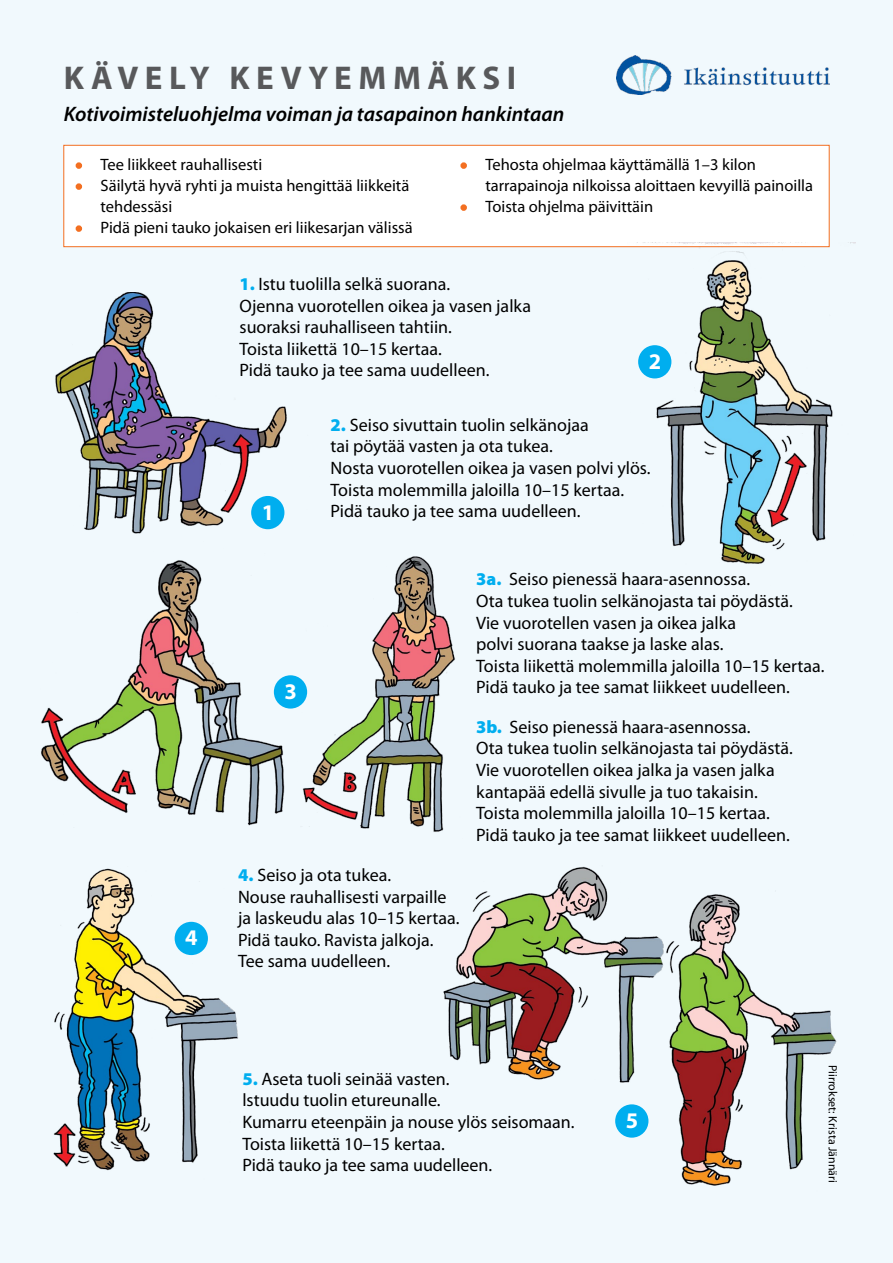
<style>
.page{position:relative;width:893px;height:1263px;background:#f1f9fd}
.page>*{position:absolute;margin:0;border:0;box-sizing:border-box;transform-origin:0 0}
.t1{font:700 33px "Myriad Pro";letter-spacing:.2em;color:#58595b}
.t2{font:700 22.35px "Myriad Pro";color:#fff}
.t3{font:italic 600 21px "Myriad Pro";color:#000}
.t4{font:18px/21.6px "Myriad Pro";color:#000}
.t5{font:16.5px/21px "Myriad Pro";color:#000}
.t6{font:12px "Myriad Pro";color:#000}
.s1{font-weight:900;color:#00aeef}
</style>
<div class="page">
<div style="left:63px;top:145px;width:767px;height:102px;background:#fff;border:1px solid #f36f21"></div>
<img style="left:617px;top:55px;width:212px;height:40px">
<div style="left:274px;top:675px;width:33px;height:33px;background:#00aeef;border-radius:50%"></div>
<div style="left:615px;top:1104px;width:33px;height:34px;background:#00aeef;border-radius:50%"></div>
<div style="left:76px;top:162px;width:6px;height:7px;border:3px solid #f36f21;border-radius:50%"></div>
<div style="left:76px;top:183px;width:6px;height:7px;border:3px solid #f36f21;border-radius:50%"></div>
<div style="left:76px;top:225px;width:6px;height:7px;border:3px solid #f36f21;border-radius:50%"></div>
<div style="left:460px;top:162px;width:7px;height:7px;border:3px solid #f36f21;border-radius:50%"></div>
<div style="left:460px;top:204px;width:7px;height:7px;border:3px solid #f36f21;border-radius:50%"></div>
<img style="left:52px;top:292px;width:267px;height:285px">
<div style="left:251px;top:496px;width:33px;height:33px;background:#00aeef;border-radius:50%"></div>
<img style="left:627px;top:242px;width:228px;height:343px">
<img style="left:298px;top:546px;width:174px;height:292px">
<img style="left:38px;top:546px;width:253px;height:281px">
<img style="left:48px;top:864px;width:204px;height:317px">
<img style="left:441px;top:857px;width:224px;height:233px">
<img style="left:661px;top:885px;width:185px;height:306px">
<h1 class="t1" style="left:64px;top:56px;width:454px">KÄVELY KEVYEMMÄKSI</h1>
<h1 class="t3" style="left:64px;top:101px;width:502px">Kotivoimisteluohjelma voiman ja tasapainon hankintaan</h1>
<p class="t5" style="left:101px;top:154px;width:163px">Tee liikkeet rauhallisesti</p>
<p class="t5" style="left:101px;top:175px;width:310px">Säilytä hyvä ryhti ja muista hengittää liikkeitä tehdessäsi</p>
<p class="t5" style="left:101px;top:217px;width:314px">Pidä pieni tauko jokaisen eri liikesarjan välissä</p>
<p class="t5" style="left:485px;top:154px;width:329px">Tehosta ohjelmaa käyttämällä 1–3 kilon tarrapainoja nilkoissa aloittaen kevyillä painoilla</p>
<p class="t5" style="left:485px;top:196px;width:169px">Toista ohjelma päivittäin</p>
<p class="t4" style="left:240px;top:273px;width:293px"><span class="s1">1.</span> Istu tuolilla selkä suorana.<br>Ojenna vuorotellen oikea ja vasen jalka suoraksi rauhalliseen tahtiin.<br>Toista liikettä 10–15 kertaa.<br>Pidä tauko ja tee sama uudelleen.</p>
<p class="t4" style="left:331px;top:414px;width:321px"><span class="s1">2.</span> Seiso sivuttain tuolin selkänojaa<br>tai pöytää vasten ja ota tukea.<br>Nosta vuorotellen oikea ja vasen polvi ylös.<br>Toista molemmilla jaloilla 10–15 kertaa.</p>
<p class="t2" style="left:262px;top:497px;width:14px">1</p>
<p class="t4" style="left:331px;top:500px;width:251px">Pidä tauko ja tee sama uudelleen.</p>
<p class="t2" style="left:649px;top:347px;width:14px">2</p>
<p class="t2" style="left:185px;top:923px;width:14px">4</p>
<p class="t2" style="left:284px;top:677px;width:14px">3</p>
<p class="t4" style="left:238px;top:864px;width:223px"><span class="s1">4.</span> Seiso ja ota tukea.<br>Nouse rauhallisesti varpaille ja laskeudu alas 10–15 kertaa.<br>Pidä tauko. Ravista jalkoja.<br>Tee sama uudelleen.</p>
<p class="t4" style="left:476px;top:568px;width:350px"><span class="s1">3a.</span> Seiso pienessä haara-asennossa.<br>Ota tukea tuolin selkänojasta tai pöydästä.<br>Vie vuorotellen vasen ja oikea jalka<br>polvi suorana taakse ja laske alas.<br>Toista liikettä molemmilla jaloilla 10–15 kertaa.<br>Pidä tauko ja tee samat liikkeet uudelleen.</p>
<p class="t4" style="left:476px;top:716px;width:318px"><span class="s1">3b.</span> Seiso pienessä haara-asennossa.<br>Ota tukea tuolin selkänojasta tai pöydästä.<br>Vie vuorotellen oikea jalka ja vasen jalka kantapää edellä sivulle ja tuo takaisin.<br>Toista molemmilla jaloilla 10–15 kertaa.<br>Pidä tauko ja tee samat liikkeet uudelleen.</p>
<p class="t4" style="left:242px;top:1067px;width:334px"><span class="s1">5.</span> Aseta tuoli seinää vasten.<br>lstuudu tuolin etureunalle.<br>Kumarru eteenpäin ja nouse ylös seisomaan.<br>Toista liikettä 10–15 kertaa.<br>Pidä tauko ja tee sama uudelleen.</p>
<p class="t6" style="left:840px;top:1065px;width:120px;rotate:90deg">Piirrokset: Krista Jännäri</p>
<p class="t2" style="left:626px;top:1106px;width:14px">5</p>
</div>
